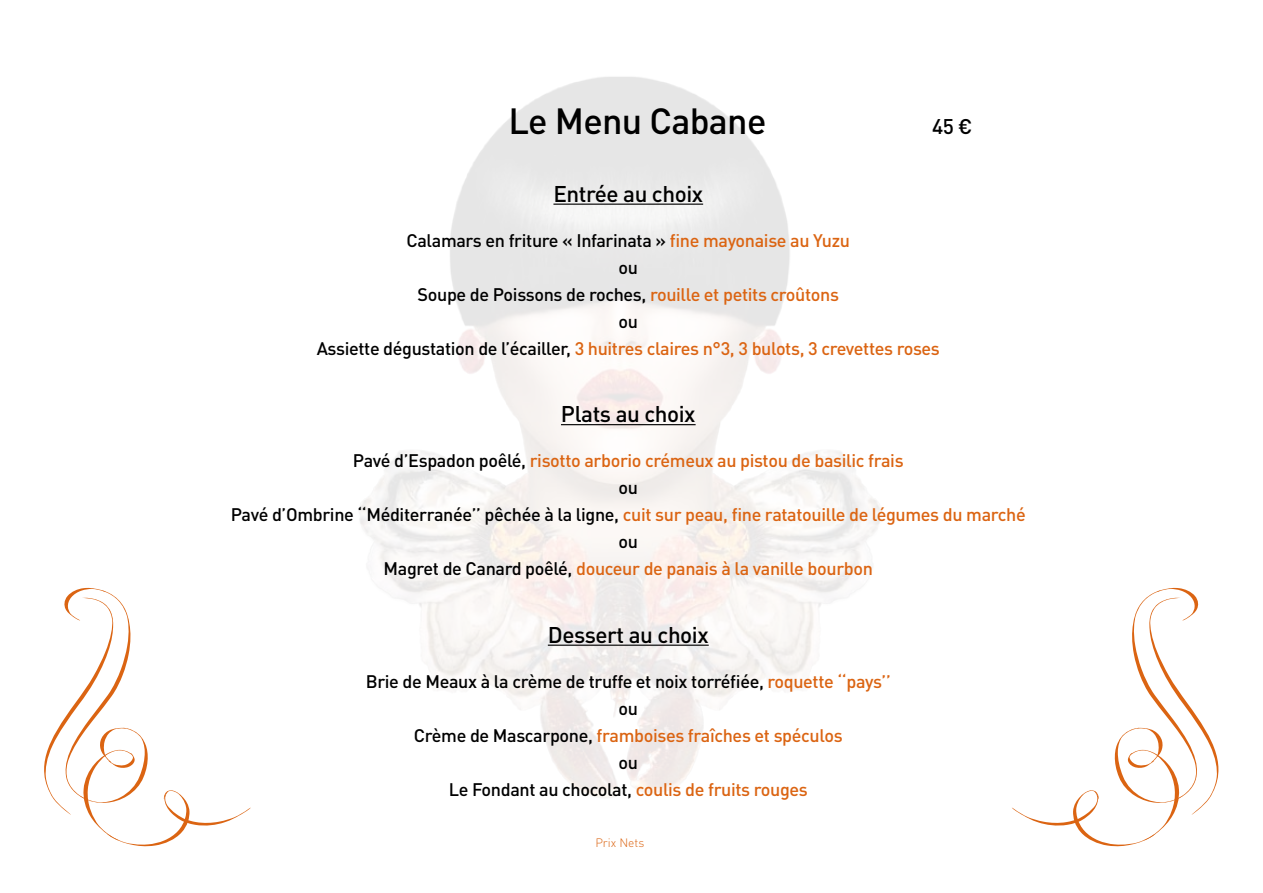
<style>
.page{position:relative;width:1263px;height:893px;background:#fff}
.page>*{position:absolute;margin:0;border:0;box-sizing:border-box;transform-origin:0 0}
.t1{font:500 36px "DIN Pro";letter-spacing:-.02em;color:#000}
.t2{font:500 22.5px "DIN Pro";letter-spacing:-.02em;color:#000}
.t3{font:500 21px "DIN Pro";color:#000}
.t4{font:500 18px/27px "DIN Pro";letter-spacing:-.02em;color:#000;text-align:center}
.t5{font:500 18px/27px "DIN Pro";letter-spacing:-.02em;color:#db6412;text-align:center}
.t6{font:300 12px "DIN Pro";color:#db6412}
.s1{color:#db6412}
.s2{color:#000}
</style>
<div class="page">
<svg style="left:44px;top:587px;width:207px;height:260px"></svg>
<svg style="left:1012px;top:587px;width:207px;height:260px"></svg>
<hr style="left:553px;top:204px;width:150px;height:1px;background:#000">
<hr style="left:561px;top:424px;width:135px;height:1px;background:#000">
<hr style="left:548px;top:645px;width:161px;height:1px;background:#000">
<h1 class="t1" style="left:508px;top:98px;width:260px">Le Menu Cabane</h1>
<p class="t3" style="left:932px;top:113px;width:42px">45 €</p>
<p class="t2" style="left:553px;top:179px;width:151px">Entrée au choix</p>
<p class="t4" style="left:317px;top:226px;width:625px">Calamars en friture « Infarinata » <span class="s1">fine mayonaise au Yuzu<br></span>ou<br>Soupe de Poissons de roches, <span class="s1">rouille et petits croûtons<br></span>ou<br>Assiette dégustation de l’écailler, <span class="s1">3 huitres claires n°3, 3 bulots, 3 crevettes roses</span></p>
<p class="t2" style="left:561px;top:399px;width:136px">Plats au choix</p>
<p class="t5" style="left:231px;top:447px;width:796px"><span class="s2">Pavé d’Espadon poêlé,</span> risotto arborio crémeux au pistou de basilic frais<br><span class="s2">ou<br>Pavé d’Ombrine ‘‘Méditerranée’’ pêchée à la ligne,</span> cuit sur peau, fine ratatouille de légumes du marché <span class="s2">ou<br>Magret de Canard poêlé,</span> douceur de panais à la vanille bourbon</p>
<p class="t2" style="left:548px;top:620px;width:162px">Dessert au choix</p>
<p class="t4" style="left:366px;top:667px;width:526px">Brie de Meaux à la crème de truffe et noix torréfiée, <span class="s1">roquette ‘‘pays’’ </span>ou<br>Crème de Mascarpone, <span class="s1">framboises fraîches et spéculos<br></span>ou<br>Le Fondant au chocolat, <span class="s1">coulis de fruits rouges</span></p>
<p class="t6" style="left:595px;top:835px;width:50px">Prix Nets</p>
</div>
